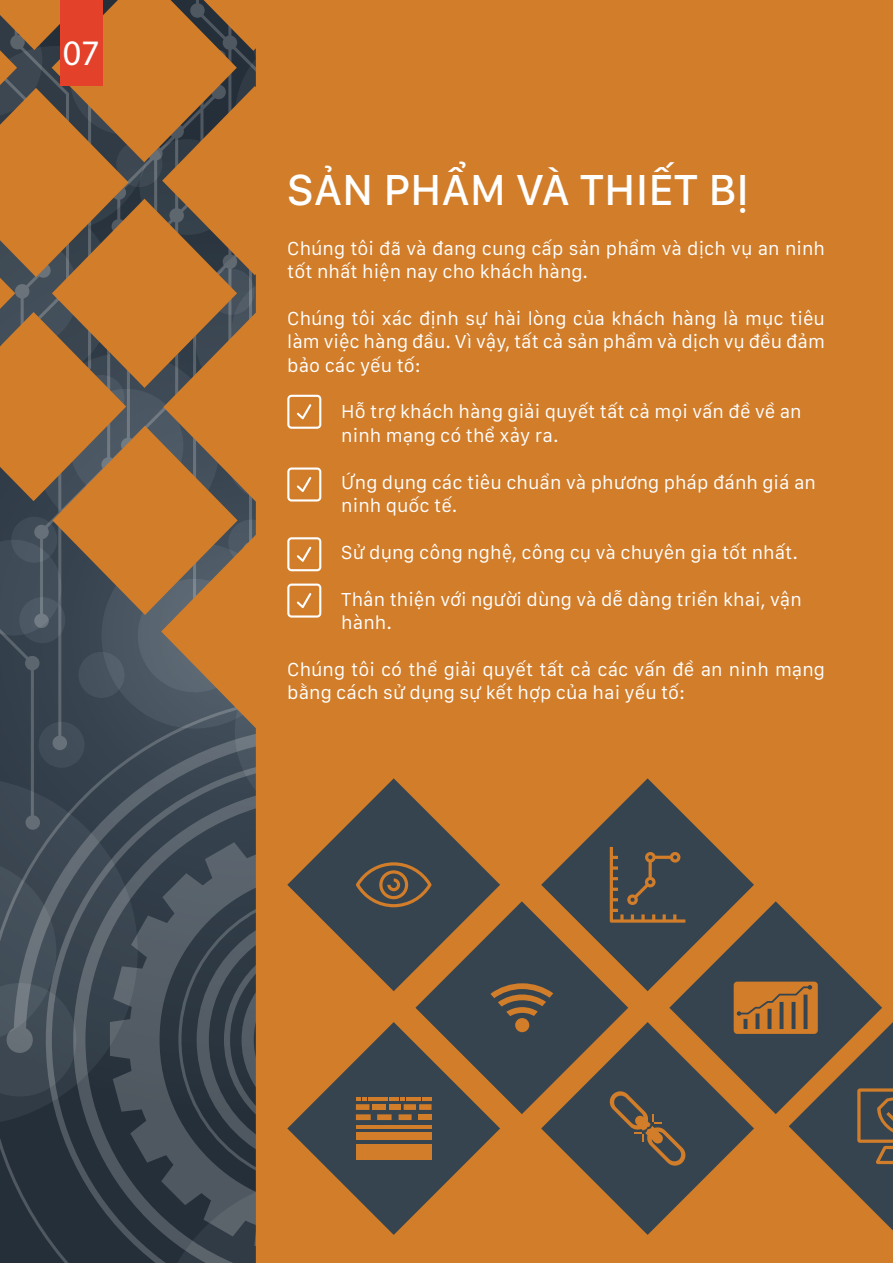
<style>
.page{position:relative;width:893px;height:1263px;background:#fff}
.page>*{position:absolute;margin:0;border:0;box-sizing:border-box;transform-origin:0 0}
.t1{font:500 45px "San Francisco Text";color:#fff}
.t2{font:36px "Myriad Pro";color:#fff}
.t3{font:19.5px/23.4px "San Francisco Text";color:#fff}
</style>
<div class="page">
<div style="left:0;top:1126px;width:46px;height:137px;background:#252f3a"></div>
<svg style="left:46px;top:1046px;width:107px;height:217px;background:#2f3943"></svg>
<svg style="left:75px;top:750px;width:86px;height:296px;background:#424d57"></svg>
<div style="left:75px;top:635px;width:86px;height:115px;background:#394551"></div>
<svg style="left:0;top:635px;width:75px;height:142px;background:#37434f"></svg>
<svg style="left:0;top:777px;width:138px;height:349px;background:#3f4954"></svg>
<div style="left:101px;top:542px;width:187px;height:187px;background:#4a5662;border-radius:50%"></div>
<div style="left:138px;top:579px;width:113px;height:113px;background:#586570;border-radius:50%"></div>
<svg style="left:0;top:858px;width:76px;height:238px;background:#47525c"></svg>
<div style="left:78px;top:652px;width:46px;height:46px;background:linear-gradient(to right,#3f4c58,#535f6b);border-radius:50%"></div>
<svg style="left:38px;top:722px;width:46px;height:46px;background:#44505c"></svg>
<div style="left:19px;top:597px;width:46px;height:46px;background:#414e5a;border-radius:50%"></div>
<div style="left:161px;top:0;width:732px;height:1263px;background:#d17d2a"></div>
<svg style="left:0;top:0;width:238px;height:635px;background:#9e6b39"></svg>
<svg style="left:287px;top:778px;width:213px;height:158px;background:#7e5e3d"></svg>
<svg style="left:541px;top:778px;width:213px;height:213px;background:#815f3d"></svg>
<svg style="left:356px;top:862px;width:76px;height:45px;background:#5f5344"></svg>
<svg style="left:610px;top:847px;width:75px;height:76px;background:#514e48"></svg>
<svg style="left:480px;top:1114px;width:20px;height:121px;background:#b8732f"></svg>
<svg style="left:541px;top:1022px;width:213px;height:213px;background:#7c5d3e"></svg>
<svg style="left:415px;top:901px;width:213px;height:213px;background:#615444"></svg>
<svg style="left:669px;top:901px;width:213px;height:213px;background:#795c3e"></svg>
<svg style="left:609px;top:1090px;width:77px;height:77px;background:#524e48"></svg>
<svg style="left:153px;top:936px;width:327px;height:327px;background:#7a5c3f"></svg>
<hr style="left:356px;top:1125px;width:76px;height:3px;background:#d17d2a">
<div style="left:356px;top:1132px;width:76px;height:8px;background:#d17d2a"></div>
<div style="left:356px;top:1144px;width:76px;height:15px;background:#d17d2a"></div>
<svg style="left:490px;top:983px;width:63px;height:49px;background:#655543"></svg>
<svg style="left:734px;top:981px;width:159px;height:252px;background:#82603c"></svg>
<svg style="left:287px;top:395px;width:34px;height:34px"></svg>
<svg style="left:287px;top:467px;width:34px;height:34px"></svg>
<svg style="left:287px;top:537px;width:34px;height:34px"></svg>
<svg style="left:287px;top:583px;width:34px;height:35px"></svg>
<div style="left:60px;top:0;width:43px;height:85px;background:#e4412b"></div>
<h2 class="t2" style="left:63px;top:31px;width:38px">07</h2>
<h1 class="t1" style="left:287px;top:161px;width:463px">SẢN PHẨM VÀ THIẾT BỊ</h1>
<p class="t3" style="left:287px;top:236px;width:539px">Chúng tôi đã và đang cung cấp sản phẩm và dịch vụ an ninh tốt nhất hiện nay cho khách hàng.</p>
<p class="t3" style="left:287px;top:306px;width:539px;text-align:justify">Chúng tôi xác định sự hài lòng của khách hàng là mục tiêu làm việc hàng đầu. Vì vậy, tất cả sản phẩm và dịch vụ đều đảm bảo các yếu tố:</p>
<p class="t3" style="left:341px;top:400px;width:462px">Hỗ trợ khách hàng giải quyết tất cả mọi vấn đề về an ninh mạng có thể xảy ra.</p>
<p class="t3" style="left:341px;top:470px;width:476px">Ứng dụng các tiêu chuẩn và phương pháp đánh giá an ninh quốc tế.</p>
<p class="t3" style="left:341px;top:540px;width:458px">Sử dụng công nghệ, công cụ và chuyên gia tốt nhất.</p>
<p class="t3" style="left:341px;top:587px;width:462px">Thân thiện với người dùng và dễ dàng triển khai, vận hành.</p>
<p class="t3" style="left:287px;top:657px;width:539px">Chúng tôi có thể giải quyết tất cả các vấn đề an ninh mạng bằng cách sử dụng sự kết hợp của hai yếu tố:</p>
</div>
